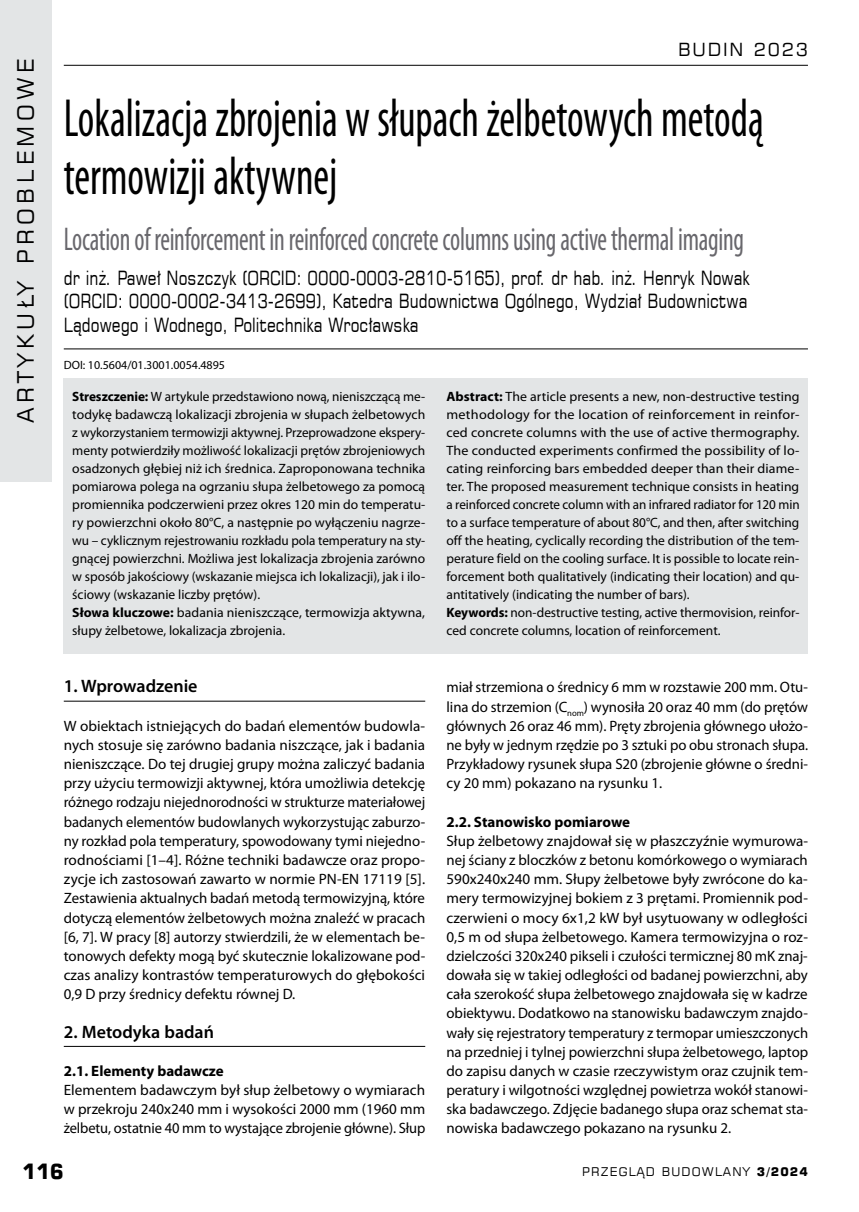
<style>
.page{position:relative;width:859px;height:1212px;background:#fff}
.page>*{position:absolute;margin:0;border:0;box-sizing:border-box;transform-origin:0 0}
.t1{font:condensed 54px/57.4px "Myriad Pro";color:#000;scale:.8 1}
.t2{font:condensed 33px "Myriad Pro";letter-spacing:-.01em;color:#68676c;scale:.8 1}
.t3{font:22.5px "Square 721 EU";letter-spacing:.195em;color:#000}
.t4{font:700 21px "Square 721 EU";color:#000;scale:.95 1}
.t5{font:19.5px/23.5px "Square 721 EU";color:#000;scale:.8 1}
.t6{font:600 18px "Myriad Pro";color:#000}
.t7{font:18px "Square 721 EU";letter-spacing:.1em;color:#000}
.t8{font:15px/19.2px "Myriad Pro";color:#000;text-align:justify}
.t9{font:700 15px "Myriad Pro";color:#000}
.t10{font:13.5px/18px "Myriad Pro";color:#000}
.t11{font:12px "Myriad Pro";color:#000}
.t12{font:12px "Square 721 EU";letter-spacing:.1em;color:#000}
.s1{font-weight:700}
</style>
<div class="page">
<div style="left:0;top:0;width:51px;height:481px;background:#e3e5e6"></div>
<hr style="left:64px;top:65px;width:744px;height:1px;background:#000">
<hr style="left:64px;top:349px;width:744px;height:1px;background:#000">
<div style="left:64px;top:379px;width:744px;height:275px;background:#e3e5e6"></div>
<hr style="left:64px;top:701px;width:361px;height:1px;background:#000">
<hr style="left:64px;top:1046px;width:361px;height:1px;background:#000">
<h3 class="t3" style="left:11px;top:423px;width:364px;rotate:-90deg">ARTYKUŁY PROBLEMOWE</h3>
<p class="t7" style="left:678px;top:38px;width:15px">BUD</p>
<p class="t7" style="left:723px;top:38px;width:86px">IN 2023</p>
<h1 class="t1" style="left:64px;top:89px;width:876px">Lokalizacja zbrojenia w słupach żelbetowych metodą termowizji aktywnej</h1>
<h2 class="t2" style="left:64px;top:220px;width:852px">Location of reinforcement in reinforced concrete columns using active thermal imaging</h2>
<h3 class="t5" style="left:64px;top:266px;width:859px">dr inż. Paweł Noszczyk (ORCID: 0000-0003-2810-5165), prof. dr hab. inż. Henryk Nowak (ORCID: 0000-0002-3413-2699), Katedra Budownictwa Ogólnego, Wydział Budownictwa<br>Lądowego i Wodnego, Politechnika Wrocławska</h3>
<p class="t11" style="left:64px;top:357px;width:163px">DOI: 10.5604/01.3001.0054.4895</p>
<p class="t10" style="left:72px;top:387px;width:355px"><span class="s1">Streszczenie:</span> W artykule przedstawiono nową, nieniszczącą me&shy;todykę badawczą lokalizacji zbrojenia w słupach żelbetowych z wykorzystaniem termowizji aktywnej. Przeprowadzone ekspery&shy;menty potwierdziły możliwość lokalizacji prętów zbrojeniowych osadzonych głębiej niż ich średnica. Zaproponowana technika pomiarowa polega na ogrzaniu słupa żelbetowego za pomocą promiennika podczerwieni przez okres 120 min do temperatu&shy;ry powierzchni około 80°C, a następnie po wyłączeniu nagrze&shy;wu – cyklicznym rejestrowaniu rozkładu pola temperatury na sty&shy;gnącej powierzchni. Możliwa jest lokalizacja zbrojenia zarówno w sposób jakościowy (wskazanie miejsca ich lokalizacji), jak i ilo&shy;ściowy (wskazanie liczby prętów).<br><span class="s1">Słowa kluczowe:</span> badania nieniszczące, termowizja aktywna, słupy żelbetowe, lokalizacja zbrojenia.</p>
<p class="t10" style="left:446px;top:387px;width:355px"><span class="s1">Abstract:</span> The article presents a new, non-destructive testing methodology for the location of reinforcement in reinfor&shy;ced concrete columns with the use of active thermography.<br>The conducted experiments confirmed the possibility of lo&shy;cating reinforcing bars embedded deeper than their diame&shy;ter. The proposed measurement technique consists in heating a reinforced concrete column with an infrared radiator for 120 min to a surface temperature of about 80°C, and then, after switching off the heating, cyclically recording the distribution of the tem&shy;perature field on the cooling surface. It is possible to locate rein&shy;forcement both qualitatively (indicating their location) and qu&shy;antitatively (indicating the number of bars).<br><span class="s1">Keywords:</span> non-destructive testing, active thermovision, reinfor&shy;ced concrete columns, location of reinforcement.</p>
<p class="t6" style="left:64px;top:675px;width:135px">1. Wprowadzenie</p>
<p class="t8" style="left:64px;top:716px;width:363px">W obiektach istniejących do badań elementów budowla&shy;nych stosuje się zarówno badania niszczące, jak i badania nieniszczące. Do tej drugiej grupy można zaliczyć badania przy użyciu termowizji aktywnej, która umożliwia detekcję różnego rodzaju niejednorodności w strukturze materiałowej badanych elementów budowlanych wykorzystując zaburzo&shy;ny rozkład pola temperatury, spowodowany tymi niejedno&shy;rodnościami [1–4]. Różne techniki badawcze oraz propo&shy;zycje ich zastosowań zawarto w normie PN-EN 17119 [5].<br>Zestawienia aktualnych badań metodą termowizyjną, które dotyczą elementów żelbetowych można znaleźć w pracach [6, 7]. W pracy [8] autorzy stwierdzili, że w elementach be&shy;tonowych defekty mogą być skutecznie lokalizowane pod&shy;czas analizy kontrastów temperaturowych do głębokości 0,9 D przy średnicy defektu równej D.</p>
<p class="t6" style="left:64px;top:1020px;width:152px">2. Metodyka badań</p>
<p class="t9" style="left:64px;top:1061px;width:161px">2.1. Elementy badawcze</p>
<p class="t8" style="left:64px;top:1080px;width:363px">Elementem badawczym był słup żelbetowy o wymiarach w przekroju 240x240 mm i wysokości 2000 mm (1960 mm żelbetu, ostatnie 40 mm to wystające zbrojenie główne). Słup</p>
<p class="t8" style="left:446px;top:677px;width:363px">miał strzemiona o średnicy 6 mm w rozstawie 200 mm. Otu&shy;lina do strzemion (C<sub>nom</sub>) wynosiła 20 oraz 40 mm (do prętów głównych 26 oraz 46 mm). Pręty zbrojenia głównego ułożo&shy;ne były w jednym rzędzie po 3 sztuki po obu stronach słupa.<br>Przykładowy rysunek słupa S20 (zbrojenie główne o średni&shy;cy 20 mm) pokazano na rysunku 1.</p>
<p class="t9" style="left:446px;top:812px;width:185px">2.2. Stanowisko pomiarowe</p>
<p class="t8" style="left:446px;top:831px;width:363px">Słup żelbetowy znajdował się w płaszczyźnie wymurowa&shy;nej ściany z bloczków z betonu komórkowego o wymiarach 590x240x240 mm. Słupy żelbetowe były zwrócone do ka&shy;mery termowizyjnej bokiem z 3 prętami. Promiennik pod&shy;czerwieni o mocy 6x1,2 kW był usytuowany w odległości 0,5 m od słupa żelbetowego. Kamera termowizyjna o roz&shy;dzielczości 320x240 pikseli i czułości termicznej 80 mK znaj&shy;dowała się w takiej odległości od badanej powierzchni, aby cała szerokość słupa żelbetowego znajdowała się w kadrze obiektywu. Dodatkowo na stanowisku badawczym znajdo&shy;wały się rejestratory temperatury z termopar umieszczonych na przedniej i tylnej powierzchni słupa żelbetowego, laptop do zapisu danych w czasie rzeczywistym oraz czujnik tem&shy;peratury i wilgotności względnej powietrza wokół stanowi&shy;ska badawczego. Zdjęcie badanego słupa oraz schemat sta&shy;nowiska badawczego pokazano na rysunku 2.</p>
<h3 class="t4" style="left:22px;top:1158px;width:46px">116</h3>
<p class="t12" style="left:582px;top:1164px;width:227px">PRzeglĄd budowlany <span class="s1">3/2024</span></p>
</div>
